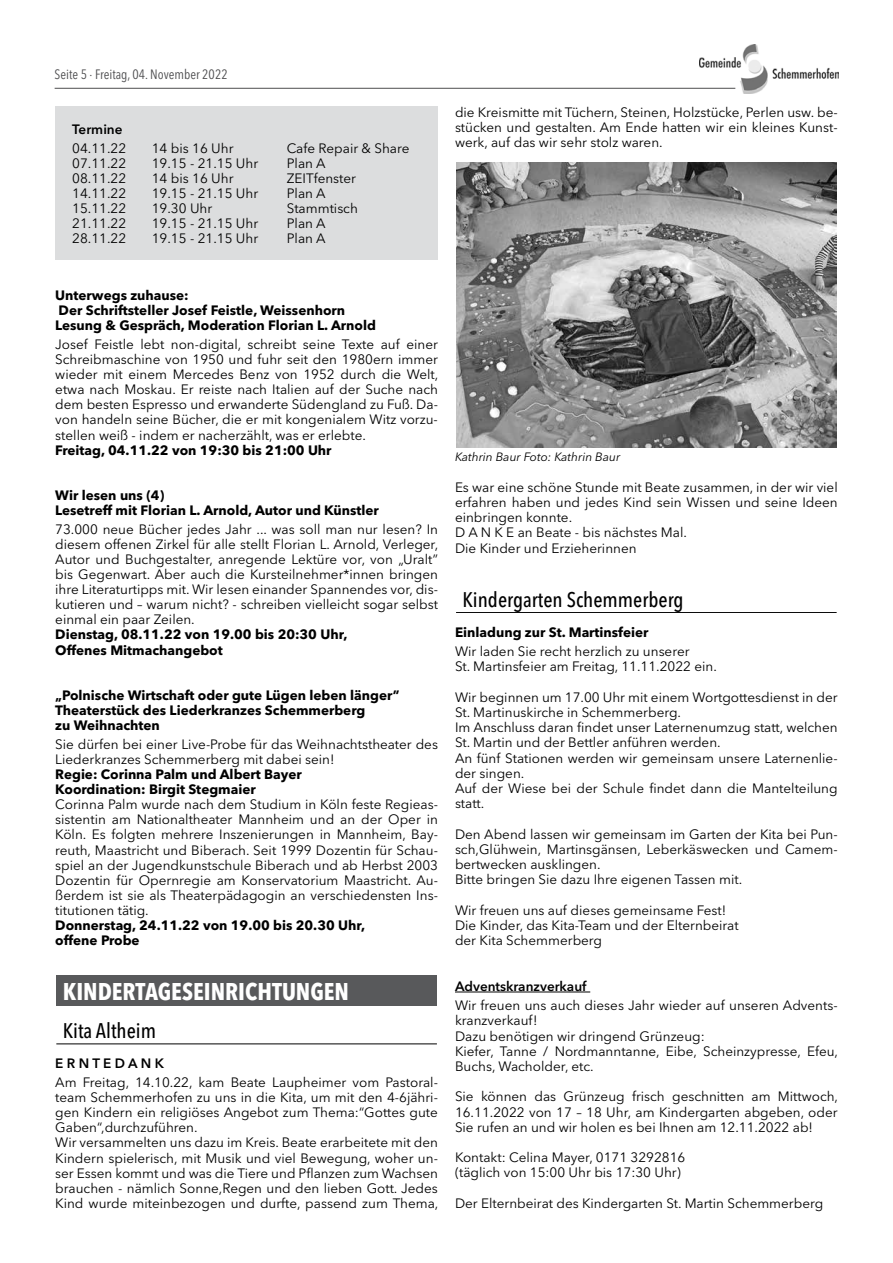
<style>
.page{position:relative;width:893px;height:1263px;background:#fff}
.page>*{position:absolute;margin:0;border:0;box-sizing:border-box;transform-origin:0 0}
.t1{font:700 condensed 24px "Avenir Next W1 G";color:#fff}
.t2{font:500 condensed 21px "Avenir Next W1 G";color:#000}
.t3{font:13.5px/15px "Avenir Next W1 G";color:#000}
.t4{font:700 13.5px/15px "Avenir Next W1 G";color:#000}
.t5{font:600 13.5px "Avenir Next W1 G";color:#000}
.t6{font:condensed 13.5px "Avenir Next W1 G";color:#4d4d4f}
.t7{font:italic 12px "Avenir Next W1 G";color:#000}
</style>
<div class="page">
<img style="left:699px;top:44px;width:139px;height:50px">
<hr style="left:55px;top:88px;width:680px;height:1px;background:#4d4d4f">
<div style="left:56px;top:975px;width:381px;height:31px;background:#58595b"></div>
<hr style="left:56px;top:1043px;width:381px;height:1px;background:#000">
<hr style="left:455px;top:992px;width:135px;height:1px;background:#000">
<img style="left:456px;top:162px;width:381px;height:286px">
<hr style="left:456px;top:612px;width:381px;height:1px;background:#000">
<div style="left:55px;top:106px;width:383px;height:154px;background:#dcddde"></div>
<p class="t6" style="left:55px;top:63px;width:175px">Seite 5 · Freitag, 04. N ovember 2022</p>
<p class="t5" style="left:72px;top:118px;width:52px">Termine</p>
<p class="t3" style="left:72px;top:139px;width:55px">04.11.22</p>
<p class="t3" style="left:152px;top:139px;width:83px">14 bis 16 Uhr</p>
<p class="t3" style="left:287px;top:139px;width:124px">Cafe Repair &amp; Share</p>
<p class="t3" style="left:72px;top:154px;width:55px">07.11.22</p>
<p class="t3" style="left:152px;top:154px;width:108px">19.15 - 21.15 Uhr</p>
<p class="t3" style="left:287px;top:154px;width:40px">Plan A</p>
<p class="t3" style="left:72px;top:169px;width:55px">08.11.22</p>
<p class="t3" style="left:152px;top:169px;width:83px">14 bis 16 Uhr</p>
<p class="t3" style="left:287px;top:169px;width:71px">ZEITfenster</p>
<p class="t3" style="left:72px;top:184px;width:55px">14.11.22</p>
<p class="t3" style="left:152px;top:184px;width:108px">19.15 - 21.15 Uhr</p>
<p class="t3" style="left:287px;top:184px;width:40px">Plan A</p>
<p class="t3" style="left:72px;top:199px;width:55px">15.11.22</p>
<p class="t3" style="left:152px;top:199px;width:62px">19.30 Uhr</p>
<p class="t3" style="left:287px;top:199px;width:73px">Stammtisch</p>
<p class="t3" style="left:72px;top:214px;width:55px">21.11.22</p>
<p class="t3" style="left:152px;top:214px;width:108px">19.15 - 21.15 Uhr</p>
<p class="t3" style="left:287px;top:214px;width:40px">Plan A</p>
<p class="t3" style="left:72px;top:229px;width:55px">28.11.22</p>
<p class="t3" style="left:152px;top:229px;width:108px">19.15 - 21.15 Uhr</p>
<p class="t3" style="left:287px;top:229px;width:40px">Plan A</p>
<p class="t3" style="left:455px;top:103px;width:384px;text-align:justify">die Kreismitte mit Tüchern, Steinen, Holzstücke, Perlen usw. be&shy;stücken und gestalten. Am Ende hatten wir ein kleines Kunst&shy;werk, auf das wir sehr stolz waren.</p>
<p class="t4" style="left:55px;top:286px;width:322px">Unterwegs zuhause:<br>Der Schriftsteller Josef Feistle, Weissenhorn<br>Lesung &amp; Gespräch, Moderation Florian L. Arnold</p>
<p class="t3" style="left:55px;top:336px;width:385px;text-align:justify">Josef Feistle lebt non-digital, schreibt seine Texte auf einer Schreibmaschine von 1950 und fuhr seit den 1980ern immer wieder mit einem Mercedes Benz von 1952 durch die Welt, etwa nach Moskau. Er reiste nach Italien auf der Suche nach dem besten Espresso und erwanderte Südengland zu Fuß. Da&shy;von handeln seine Bücher, die er mit kongenialem Witz vorzu&shy;stellen weiß - indem er nacherzählt, was er erlebte.</p>
<p class="t4" style="left:55px;top:441px;width:278px">Freitag, 04.11.22 von 19:30 bis 21:00 Uhr</p>
<p class="t4" style="left:55px;top:486px;width:325px">Wir lesen uns (4)<br>Lesetreff mit Florian L. Arnold, Autor und Künstler</p>
<p class="t3" style="left:55px;top:521px;width:385px;text-align:justify">73.000 neue Bücher jedes Jahr ... was soll man nur lesen? In diesem offenen Zirkel für alle stellt Florian L. Arnold, Verleger, Autor und Buchgestalter, anregende Lektüre vor, von „Uralt” bis Gegenwart. Aber auch die Kursteilnehmer*innen bringen ihre Literaturtipps mit. Wir lesen einander Spannendes vor, dis&shy;kutieren und – warum nicht? - schreiben vielleicht sogar selbst einmal ein paar Zeilen.</p>
<p class="t4" style="left:55px;top:626px;width:294px">Dienstag, 08.11.22 von 19.00 bis 20:30 Uhr,<br>Offenes Mitmachangebot</p>
<p class="t4" style="left:55px;top:686px;width:346px">„Polnische Wirtschaft oder gute Lügen leben länger”<br>Theaterstück des Liederkranzes Schemmerberg<br>zu Weihnachten</p>
<p class="t3" style="left:55px;top:736px;width:384px">Sie dürfen bei einer Live-Probe für das Weihnachtstheater des<br>Liederkranzes Schemmerberg mit dabei sein!</p>
<p class="t4" style="left:55px;top:766px;width:248px">Regie: Corinna Palm und Albert Bayer<br>Koordination: Birgit Stegmaier</p>
<p class="t3" style="left:55px;top:796px;width:384px;text-align:justify">Corinna Palm wurde nach dem Studium in Köln feste Regieas&shy;sistentin am Nationaltheater Mannheim und an der Oper in Köln. Es folgten mehrere Inszenierungen in Mannheim, Bay&shy;reuth, Maastricht und Biberach. Seit 1999 Dozentin für Schau&shy;spiel an der Jugendkunstschule Biberach und ab Herbst 2003<br>Dozentin für Opernregie am Konservatorium Maastricht. Au&shy;ßerdem ist sie als Theaterpädagogin an verschiedensten Ins&shy;titutionen tätig.</p>
<p class="t4" style="left:55px;top:916px;width:311px">Donnerstag, 24.11.22 von 19.00 bis 20.30 Uhr, offene Probe</p>
<h1 class="t1" style="left:63px;top:972px;width:288px">KINDERTAGESEINRICHTUNGEN</h1>
<h2 class="t2" style="left:63px;top:1014px;width:95px">Kita Altheim</h2>
<p class="t5" style="left:55px;top:1052px;width:110px">E R N T E D A N K</p>
<p class="t3" style="left:55px;top:1074px;width:385px">Am Freitag, 14.10.22, kam Beate Laupheimer vom Pastoral&shy;team Schemmerhofen zu uns in die Kita, um mit den 4-6jähri&shy;gen Kindern ein religiöses Angebot zum Thema:“Gottes gute Gaben“,durchzuführen.<br>Wir versammelten uns dazu im Kreis. Beate erarbeitete mit den Kindern spielerisch, mit Musik und viel Bewegung, woher un&shy;ser Essen kommt und was die Tiere und Pflanzen zum Wachsen brauchen - nämlich Sonne,Regen und den lieben Gott. Jedes Kind wurde miteinbezogen und durfte, passend zum Thema,</p>
<p class="t7" style="left:455px;top:448px;width:167px">Kathrin Baur Foto: Kathrin Baur</p>
<p class="t3" style="left:455px;top:478px;width:384px">Es war eine schöne Stunde mit Beate zusammen, in der wir viel erfahren haben und jedes Kind sein Wissen und seine Ideen einbringen konnte.<br>D A N K E an Beate - bis nächstes Mal.<br>Die Kinder und Erzieherinnen</p>
<h2 class="t2" style="left:462px;top:582px;width:223px">Kindergarten Schemmerberg</h2>
<p class="t4" style="left:455px;top:623px;width:195px">Einladung zur St. Martinsfeier</p>
<p class="t3" style="left:455px;top:643px;width:263px">Wir laden Sie recht herzlich zu unserer<br>St. Martinsfeier am Freitag, 11.11.2022 ein.</p>
<p class="t3" style="left:455px;top:688px;width:384px">Wir beginnen um 17.00 Uhr mit einem Wortgottesdienst in der St. Martinuskirche in Schemmerberg.<br>Im Anschluss daran findet unser Laternenumzug statt, welchen St. Martin und der Bettler anführen werden.<br>An fünf Stationen werden wir gemeinsam unsere Laternenlie&shy;der singen.<br>Auf der Wiese bei der Schule findet dann die Mantelteilung statt.</p>
<p class="t3" style="left:455px;top:825px;width:384px">Den Abend lassen wir gemeinsam im Garten der Kita bei Pun&shy;sch,Glühwein, Martinsgänsen, Leberkäswecken und Camem&shy;bertwecken ausklingen.<br>Bitte bringen Sie dazu Ihre eigenen Tassen mit.</p>
<p class="t3" style="left:455px;top:901px;width:285px">Wir freuen uns auf dieses gemeinsame Fest!<br>Die Kinder, das Kita-Team und der Elternbeirat der Kita Schemmerberg</p>
<p class="t5" style="left:455px;top:975px;width:133px">Adventskranzverkauf</p>
<p class="t3" style="left:455px;top:996px;width:385px">Wir freuen uns auch dieses Jahr wieder auf unseren Advents&shy;kranzverkauf!<br>Dazu benötigen wir dringend Grünzeug:<br>Kiefer, Tanne / Nordmanntanne, Eibe, Scheinzypresse, Efeu, Buchs, Wacholder, etc.</p>
<p class="t3" style="left:455px;top:1088px;width:385px;text-align:justify">Sie können das Grünzeug frisch geschnitten am Mittwoch, 16.11.2022 von 17 – 18 Uhr, am Kindergarten abgeben, oder Sie rufen an und wir holen es bei Ihnen am 12.11.2022 ab!</p>
<p class="t3" style="left:455px;top:1148px;width:232px">Kontakt: Celina Mayer, 0171 3292816 (täglich von 15:00 Uhr bis 17:30 Uhr)</p>
<p class="t3" style="left:455px;top:1194px;width:370px">Der Elternbeirat des Kindergarten St. Martin Schemmerberg</p>
</div>
